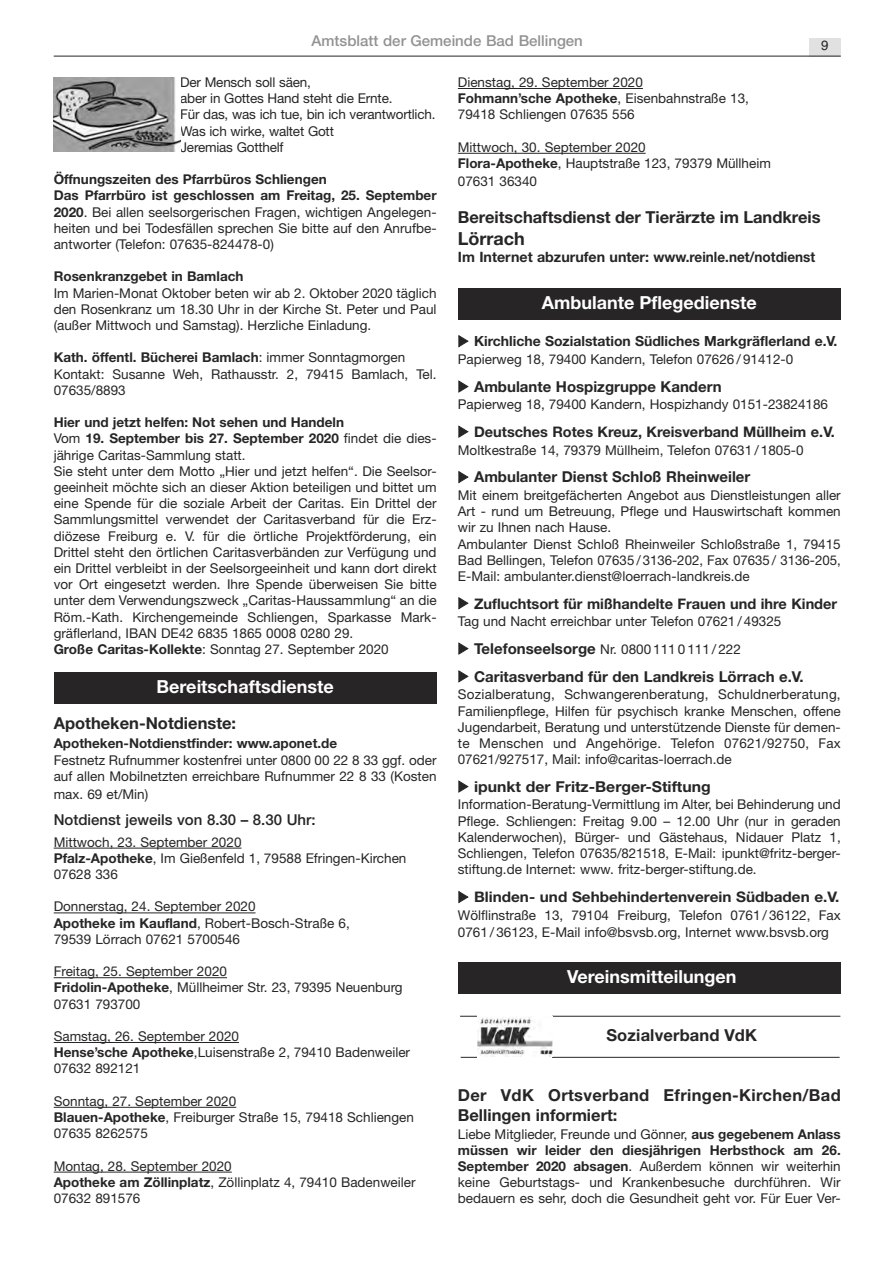
<style>
.page{position:relative;width:893px;height:1263px;background:#fff}
.page>*{position:absolute;margin:0;border:0;box-sizing:border-box;transform-origin:0 0}
.t1{font:700 18px "Helvetica Neue";color:#fff}
.t2{font:700 18px "Helvetica Neue";color:#272526}
.t3{font:700 16.5px "Helvetica Neue";color:#272526}
.t4{font:700 16.5px/19.8px "Helvetica Neue";letter-spacing:.02em;color:#272526}
.t5{font:700 15px "Helvetica Neue";color:#272526}
.t6{font:500 15px "Helvetica Neue";color:#939293}
.t7{font:500 15px "Helvetica Neue";color:#272526}
.t8{font:700 15px "Helvetica Neue";color:#272526;scale:1.05 1}
.t9{font:700 14.55px "Helvetica Neue";color:#272526}
.t10{font:700 14.55px "Helvetica Neue";color:#272526;scale:1.05 1}
.t11{font:700 14.25px "Helvetica Neue";color:#272526}
.t12{font:700 13.95px "Helvetica Neue";color:#272526}
.t13{font:13.5px/16.2px "Helvetica Neue";color:#272526}
.t14{font:700 13.5px "Helvetica Neue";color:#272526}
.t15{font:13.5px "Helvetica";color:#272526}
.s1{font-weight:700}
.s2{font-weight:700;font-size:15px}
</style>
<div class="page">
<div style="left:809px;top:38px;width:31px;height:18px;background:#e1e1e1"></div>
<hr style="left:54px;top:56px;width:786px;height:1px;background:#272526">
<img style="left:54px;top:77px;width:126px;height:75px">
<div style="left:54px;top:672px;width:382px;height:32px;background:#272526"></div>
<hr style="left:54px;top:848px;width:187px;height:1px;background:#272526">
<hr style="left:54px;top:913px;width:201px;height:1px;background:#272526">
<hr style="left:54px;top:977px;width:173px;height:1px;background:#272526">
<hr style="left:54px;top:1042px;width:185px;height:1px;background:#272526">
<hr style="left:54px;top:1107px;width:182px;height:1px;background:#272526">
<hr style="left:54px;top:1172px;width:178px;height:1px;background:#272526">
<hr style="left:458px;top:88px;width:185px;height:1px;background:#272526">
<hr style="left:458px;top:153px;width:187px;height:1px;background:#272526">
<div style="left:458px;top:288px;width:382px;height:32px;background:#272526"></div>
<div style="left:458px;top:962px;width:382px;height:32px;background:#272526"></div>
<hr style="left:460px;top:1016px;width:380px;height:1px;background:#272526">
<hr style="left:520px;top:1057px;width:319px;height:1px;background:#272526">
<svg style="left:460px;top:1057px;width:17px;height:1px"></svg>
<div style="left:477px;top:1008px;width:75px;height:60px;background:#fff"></div>
<img style="left:477px;top:1017px;width:75px;height:39px">
<p class="t6" style="left:311px;top:35px;width:273px">Amtsblatt der Gemeinde Bad Bellingen</p>
<p class="t15" style="left:821px;top:38px;width:9px">9</p>
<p class="t13" style="left:180px;top:75px;width:257px">Der Mensch soll säen,<br>aber in Gottes Hand steht die Ernte.<br>Für das, was ich tue, bin ich verantwortlich.<br>Was ich wirke, waltet Gott<br>Jeremias Gotthelf</p>
<p class="t13" style="left:54px;top:173px;width:384px"><span class="s1">Öffnungszeiten des Pfarrbüros Schliengen<br>Das Pfarrbüro ist geschlossen am Freitag, 25. September 2020</span>. Bei allen seelsorgerischen Fragen, wichtigen Angelegen&shy;heiten und bei Todesfällen sprechen Sie bitte auf den Anrufbe&shy;antworter (Telefon: 07635-824478-0)</p>
<p class="t14" style="left:54px;top:272px;width:191px">Rosenkranzgebet in Bamlach</p>
<p class="t13" style="left:54px;top:286px;width:384px;text-align:justify">Im Marien-Monat Oktober beten wir ab 2. Oktober 2020 täglich den Rosenkranz um 18.30 Uhr in der Kirche St. Peter und Paul (außer Mittwoch und Samstag). Herzliche Einladung.</p>
<p class="t13" style="left:54px;top:351px;width:384px"><span class="s1">Kath. öffentl. Bücherei Bamlach</span>: immer Sonntagmorgen<br>Kontakt: Susanne Weh, Rathausstr. 2, 79415 Bamlach, Tel.<br>07635/8893</p>
<p class="t13" style="left:54px;top:416px;width:384px"><span class="s1">Hier und jetzt helfen: Not sehen und Handeln<br></span>Vom <span class="s1">19. September bis 27. September 2020</span> findet die dies&shy;jährige Caritas-Sammlung statt.<br>Sie steht unter dem Motto „Hier und jetzt helfen“. Die Seelsor&shy;geeinheit möchte sich an dieser Aktion beteiligen und bittet um eine Spende für die soziale Arbeit der Caritas. Ein Drittel der Sammlungsmittel verwendet der Caritasverband für die Erz&shy;diözese Freiburg e. V. für die örtliche Projektförderung, ein Drittel steht den örtlichen Caritasverbänden zur Verfügung und ein Drittel verbleibt in der Seelsorgeeinheit und kann dort direkt vor Ort eingesetzt werden. Ihre Spende überweisen Sie bitte unter dem Verwendungszweck „Caritas-Haussammlung“ an die Röm.-Kath. Kirchengemeinde Schliengen, Sparkasse Mark&shy;gräflerland, IBAN DE42 6835 1865 0008 0280 29.<br><span class="s1">Große Caritas-Kollekte</span>: Sonntag 27. September 2020</p>
<h1 class="t1" style="left:157px;top:680px;width:178px">Bereitschaftsdienste</h1>
<p class="t3" style="left:54px;top:717px;width:184px">Apotheken-Notdienste:</p>
<p class="t14" style="left:54px;top:739px;width:285px">Apotheken-Notdienstfinder: www.aponet.de</p>
<p class="t13" style="left:54px;top:753px;width:384px;line-height:16.8px;text-align:justify">Festnetz Rufnummer kostenfrei unter 0800 00 22 8 33 ggf. oder auf allen Mobilnetzten erreichbare Rufnummer 22 8 33 (Kosten max. 69 et/Min)</p>
<p class="t7" style="left:54px;top:814px;width:263px">Notdienst jeweils von 8.30 – 8.30 Uhr:</p>
<p class="t13" style="left:54px;top:835px;width:354px">Mittwoch, 23. September 2020<br><span class="s1">Pfalz-Apotheke</span>, Im Gießenfeld 1, 79588 Efringen-Kirchen<br>07628 336</p>
<p class="t13" style="left:54px;top:900px;width:297px">Donnerstag, 24. September 2020<br><span class="s1">Apotheke im Kaufland</span>, Robert-Bosch-Straße 6,<br>79539 Lörrach 07621 5700546</p>
<p class="t13" style="left:54px;top:965px;width:350px">Freitag, 25. September 2020<br><span class="s1">Fridolin-Apotheke</span>, Müllheimer Str. 23, 79395 Neuenburg<br>07631 793700</p>
<p class="t13" style="left:54px;top:1030px;width:358px">Samstag, 26. September 2020<br><span class="s1">Hense’sche Apotheke</span>,Luisenstraße 2, 79410 Badenweiler<br>07632 892121</p>
<p class="t13" style="left:54px;top:1094px;width:362px">Sonntag, 27. September 2020<br><span class="s1">Blauen-Apotheke</span>, Freiburger Straße 15, 79418 Schliengen<br>07635 8262575</p>
<p class="t13" style="left:54px;top:1159px;width:363px">Montag, 28. September 2020<br><span class="s1">Apotheke am Zöllinplatz</span>, Zöllinplatz 4, 79410 Badenweiler<br>07632 891576</p>
<p class="t13" style="left:458px;top:75px;width:292px">Dienstag, 29. September 2020<br><span class="s1">Fohmann’sche Apotheke</span>, Eisenbahnstraße 13,<br>79418 Schliengen 07635 556</p>
<p class="t13" style="left:458px;top:140px;width:314px">Mittwoch, 30. September 2020<br><span class="s1">Flora-Apotheke</span>, Hauptstraße 123, 79379 Müllheim</p>
<p class="t13" style="left:458px;top:174px;width:81px">07631 36340</p>
<p class="t3" style="left:458px;top:212px;width:364px">Bereitschaftsdienst der Tierärzte im Landkreis</p>
<h1 class="t2" style="left:458px;top:232px;width:69px">Lörrach</h1>
<p class="t11" style="left:458px;top:252px;width:359px">Im Internet abzurufen unter: www.reinle.net/notdienst</p>
<h1 class="t1" style="left:542px;top:296px;width:216px">Ambulante Pflegedienste</h1>
<p class="t12" style="left:474px;top:337px;width:365px">Kirchliche Sozialstation Südliches Markgräflerland e.V.</p>
<p class="t13" style="left:458px;top:353px;width:337px">Papierweg 18, 79400 Kandern, Telefon 07626 / 91412-0</p>
<p class="t5" style="left:474px;top:381px;width:249px">Ambulante Hospizgruppe Kandern</p>
<p class="t13" style="left:458px;top:398px;width:371px">Papierweg 18, 79400 Kandern, Hospizhandy 0151-23824186</p>
<p class="t9" style="left:474px;top:427px;width:362px">Deutsches Rotes Kreuz, Kreisverband Müllheim e.V.</p>
<p class="t13" style="left:458px;top:443px;width:347px">Moltkestraße 14, 79379 Müllheim, Telefon 07631 / 1805-0</p>
<p class="t5" style="left:474px;top:472px;width:278px">Ambulanter Dienst Schloß Rheinweiler</p>
<p class="t13" style="left:458px;top:489px;width:384px">Mit einem breitgefächerten Angebot aus Dienstleistungen aller Art - rund um Betreuung, Pflege und Hauswirtschaft kommen wir zu Ihnen nach Hause.<br>Ambulanter Dienst Schloß Rheinweiler Schloßstraße 1, 79415<br>Bad Bellingen, Telefon 07635 / 3136-202, Fax 07635 / 3136-205, E-Mail: ambulanter.dienst@loerrach-landkreis.de</p>
<p class="t9" style="left:474px;top:598px;width:364px">Zufluchtsort für mißhandelte Frauen und ihre Kinder</p>
<p class="t13" style="left:474px;top:609px;width:309px;line-height:27.8px;text-indent:-16px">Tag und Nacht erreichbar unter Telefon 07621 / 49325<br><span class="s2">Telefonseelsorge</span> Nr. 0800 111 0 111 / 222</p>
<p class="t5" style="left:474px;top:671px;width:331px">Caritasverband für den Landkreis Lörrach e.V.</p>
<p class="t13" style="left:458px;top:688px;width:384px;text-align:justify">Sozialberatung, Schwangerenberatung, Schuldnerberatung, Familienpflege, Hilfen für psychisch kranke Menschen, offene Jugendarbeit, Beratung und unterstützende Dienste für demen&shy;te Menschen und Angehörige. Telefon 07621/92750, Fax 07621/927517, Mail: info@caritas-loerrach.de</p>
<p class="t8" style="left:474px;top:781px;width:227px">ipunkt der Fritz-Berger-Stiftung</p>
<p class="t13" style="left:458px;top:798px;width:384px;text-align:justify">Information-Beratung-Vermittlung im Alter, bei Behinderung und Pflege. Schliengen: Freitag 9.00 – 12.00 Uhr (nur in geraden Kalenderwochen), Bürger- und Gästehaus, Nidauer Platz 1, Schliengen, Telefon 07635/821518, E-Mail: ipunkt@fritz-berger&shy;stiftung.de Internet: www. fritz-berger-stiftung.de.</p>
<p class="t10" style="left:474px;top:892px;width:349px">Blinden- und Sehbehindertenverein Südbaden e.V.</p>
<p class="t13" style="left:458px;top:908px;width:384px;line-height:17.2px">Wölflinstraße 13, 79104 Freiburg, Telefon 0761 / 36122, Fax<br>0761 / 36123, E-Mail info@bsvsb.org, Internet www.bsvsb.org</p>
<h1 class="t1" style="left:567px;top:970px;width:171px">Vereinsmitteilungen</h1>
<p class="t3" style="left:606px;top:1030px;width:152px">Sozialverband VdK</p>
<p class="t4" style="left:458px;top:1087px;width:384px">Der VdK Ortsverband Efringen-Kirchen/Bad<br>Bellingen informiert:</p>
<p class="t13" style="left:458px;top:1127px;width:384px;text-align:justify">Liebe Mitglieder, Freunde und Gönner, <span class="s1">aus gegebenem Anlass müssen wir leider den diesjährigen Herbsthock am 26.<br>September 2020 absagen</span>. Außerdem können wir weiterhin keine Geburtstags- und Krankenbesuche durchführen. Wir bedauern es sehr, doch die Gesundheit geht vor. Für Euer Ver-</p>
</div>
